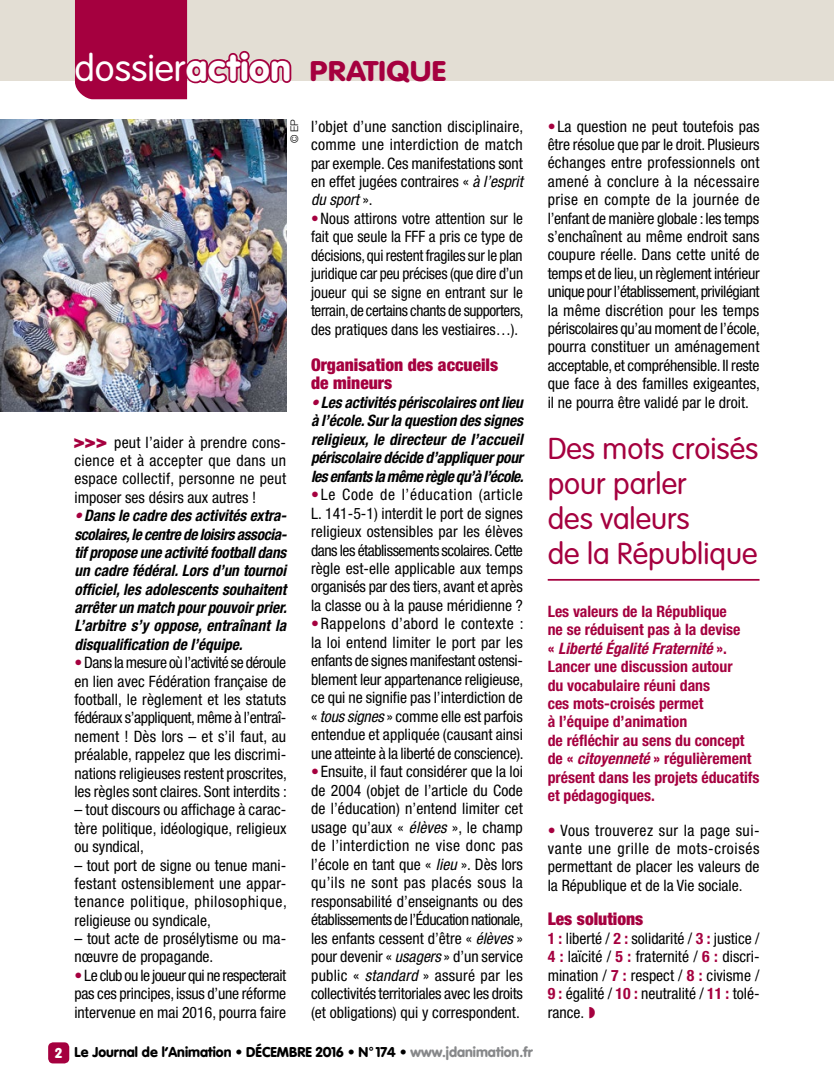
<style>
.page{position:relative;width:834px;height:1092px;background:#fff}
.page>*{position:absolute;margin:0;border:0;box-sizing:border-box;transform-origin:0 0}
.t1{font:300 29.75px/35px "VAG Rounded";color:#a5003f}
.t2{font:900 28px "VAG Rounded";letter-spacing:.02em;color:#a5003f;scale:1.1 1}
.t3{font:900 19.25px "Helvetica Neue";color:#a5003f}
.t4{font:900 condensed 17.5px/18.4px "Helvetica Neue";color:#a5003f}
.t5{font:condensed 15.75px/18.4px "Helvetica Neue";color:#000;text-align:justify}
.t6{font:italic 700 condensed 15.75px/18.4px "Helvetica Neue";letter-spacing:-.005em;color:#000;text-align:justify}
.t7{font:700 condensed 15.75px/18.4px "Helvetica Neue";color:#a5003f}
.t8{font:900 14px "VAG Rounded";color:#000}
.t9{font:300 10.5px "Helvetica Neue";color:#000}
.s1{font-weight:300;font-size:36.75px;color:#fff}
.s2{font-size:36.75px;color:#fff}
.s3{color:#a5003f}
.s4{font-style:italic}
.s5{color:#fff}
.s6{color:#87888a}
.s7{font-weight:700;color:#a5003f}
</style>
<div class="page">
<div style="left:48px;top:1042px;width:21px;height:21px;background:#a5003f;border-radius:5px"></div>
<div style="left:0;top:0;width:833px;height:81px;background:#e3ded4"></div>
<hr style="left:547px;top:579px;width:212px;height:1px;background:#a5003f">
<img style="left:0;top:119px;width:286px;height:293px">
<svg style="left:75px;top:0;width:217px;height:99px"></svg>
<h2 class="t2" style="left:74px;top:54px;width:338px"><span class="s1">dossier</span><span class="s2">action</span> pratique</h2>
<p class="t9" style="left:288px;top:143px;width:25px;rotate:-90deg">© EP</p>
<p class="t5" style="left:74px;top:432px;width:213px;text-indent:40px">peut l’aider à prendre cons&shy;cience et à accepter que dans un espace collectif, personne ne peut imposer ses désirs aux autres !</p>
<p class="t6" style="left:74px;top:506px;width:214px"><span class="s3">•</span>Dans le cadre des activités extra&shy;scolaires, le centre de loisirs associa&shy;tif propose une activité football dans un cadre fédéral. Lors d’un tournoi officiel, les adolescents souhaitent arrêter un match pour pouvoir prier.<br>L’arbitre s’y oppose, entraînant la disqualification de l’équipe.</p>
<p class="t5" style="left:74px;top:653px;width:214px"><span class="s3">•</span> Dans la mesure où l’activité se déroule en lien avec Fédération française de football, le règlement et les statuts fédéraux s’appliquent, même à l’entraî&shy;nement ! Dès lors – et s’il faut, au préalable, rappelez que les discrimi&shy;nations religieuses restent proscrites, les règles sont claires. Sont interdits :</p>
<p class="t5" style="left:74px;top:800px;width:213px">– tout discours ou affichage à carac&shy;tère politique, idéologique, religieux ou syndical,</p>
<p class="t5" style="left:74px;top:855px;width:214px">– tout port de signe ou tenue mani&shy;festant ostensiblement une appar&shy;tenance politique, philosophique, religieuse ou syndicale,</p>
<p class="t5" style="left:74px;top:929px;width:213px">– tout acte de prosélytisme ou ma&shy;nœuvre de propagande.</p>
<p class="t5" style="left:74px;top:965px;width:213px"><span class="s3">•</span> Le club ou le joueur qui ne respecterait pas ces principes, issus d’une réforme intervenue en mai 2016, pourra faire</p>
<p class="t3" style="left:73px;top:429px;width:35px">&gt;&gt;&gt;</p>
<p class="t5" style="left:311px;top:117px;width:214px">l’objet d’une sanction disciplinaire, comme une interdiction de match par exemple. Ces manifestations sont en effet jugées contraires « <span class="s4">à l’esprit du sport</span> ».</p>
<p class="t5" style="left:311px;top:209px;width:214px"><span class="s3">•</span>Nous attirons votre attention sur le fait que seule la FFF a pris ce type de décisions, qui restent fragiles sur le plan juridique car peu précises (que dire d’un joueur qui se signe en entrant sur le terrain, de certains chants de supporters, des pratiques dans les vestiaires…).</p>
<p class="t4" style="left:311px;top:355px;width:189px">Organisation des accueils de mineurs</p>
<p class="t6" style="left:311px;top:392px;width:214px"><span class="s3">•</span>Les activités périscolaires ont lieu à l’école. Sur la question des signes religieux, le directeur de l’accueil périscolaire décide d’appliquer pour les enfants la même règle qu’à l’école.</p>
<p class="t5" style="left:311px;top:485px;width:213px"><span class="s3">•</span>Le Code de l’éducation (article L. 141-5-1) interdit le port de signes religieux ostensibles par les élèves dans les établissements scolaires. Cette règle est-elle applicable aux temps organisés par des tiers, avant et après la classe ou à la pause méridienne ?</p>
<p class="t5" style="left:311px;top:614px;width:214px"><span class="s3">•</span>Rappelons d’abord le contexte : la loi entend limiter le port par les enfants de signes manifestant ostensi&shy;blement leur appartenance religieuse, ce qui ne signifie pas l’interdiction de « <span class="s4">tous signes</span> » comme elle est parfois entendue et appliquée (causant ainsi une atteinte à la liberté de conscience).</p>
<p class="t5" style="left:311px;top:762px;width:214px"><span class="s3">•</span>Ensuite, il faut considérer que la loi de 2004 (objet de l’article du Code de l’éducation) n’entend limiter cet usage qu’aux « <span class="s4">élèves</span> », le champ de l’interdiction ne vise donc pas l’école en tant que « <span class="s4">lieu</span> ». Dès lors qu’ils ne sont pas placés sous la responsabilité d’enseignants ou des établissements de l’Éducation nationale, les enfants cessent d’être « <span class="s4">élèves</span> » pour devenir « <span class="s4">usagers</span> » d’un service public « <span class="s4">standard</span> » assuré par les collectivités territoriales avec les droits (et obligations) qui y correspondent.</p>
<p class="t8" style="left:55px;top:1043px;width:479px"><span class="s5">2</span> Le Journal de l’Animation • DÉCEMBRE 2016 • N° 174 • <span class="s6">www.jdanimation.fr</span></p>
<p class="t5" style="left:547px;top:117px;width:214px"><span class="s3">•</span> La question ne peut toutefois pas être résolue que par le droit. Plusieurs échanges entre professionnels ont amené à conclure à la nécessaire prise en compte de la journée de l’enfant de manière globale : les temps s’enchaînent au même endroit sans coupure réelle. Dans cette unité de temps et de lieu, un règlement intérieur unique pour l’établissement, privilégiant la même discrétion pour les temps périscolaires qu’au moment de l’école, pourra constituer un aménagement acceptable, et compréhensible. Il reste que face à des familles exigeantes, il ne pourra être validé par le droit.</p>
<h1 class="t1" style="left:547px;top:432px;width:212px">Des mots croisés pour parler<br>des valeurs<br>de la République</h1>
<p class="t7" style="left:547px;top:602px;width:213px">Les valeurs de la République<br>ne se réduisent pas à la devise<br>« <span class="s4">Liberté Égalité Fraternité</span> ».<br>Lancer une discussion autour<br>du vocabulaire réuni dans<br>ces mots-croisés permet<br>à l’équipe d’animation<br>de réfléchir au sens du concept de « <span class="s4">citoyenneté</span> » régulièrement présent dans les projets éducatifs et pédagogiques.</p>
<p class="t5" style="left:547px;top:820px;width:213px"><span class="s3">•</span> Vous trouverez sur la page sui&shy;vante une grille de mots-croisés permettant de placer les valeurs de la République et de la Vie sociale.</p>
<p class="t4" style="left:547px;top:909px;width:97px">Les solutions</p>
<p class="t5" style="left:547px;top:928px;width:213px"><span class="s7">1 :</span> liberté / <span class="s7">2 :</span> solidarité / <span class="s7">3 :</span> justice / <span class="s7">4 :</span> laïcité / <span class="s7">5 :</span> fraternité / <span class="s7">6 :</span> discri&shy;mination / <span class="s7">7 :</span> respect / <span class="s7">8 :</span> civisme / <span class="s7">9 :</span> égalité / <span class="s7">10 :</span> neutralité / <span class="s7">11 :</span> tolé&shy;rance. <span class="s3">◗</span></p>
</div>
